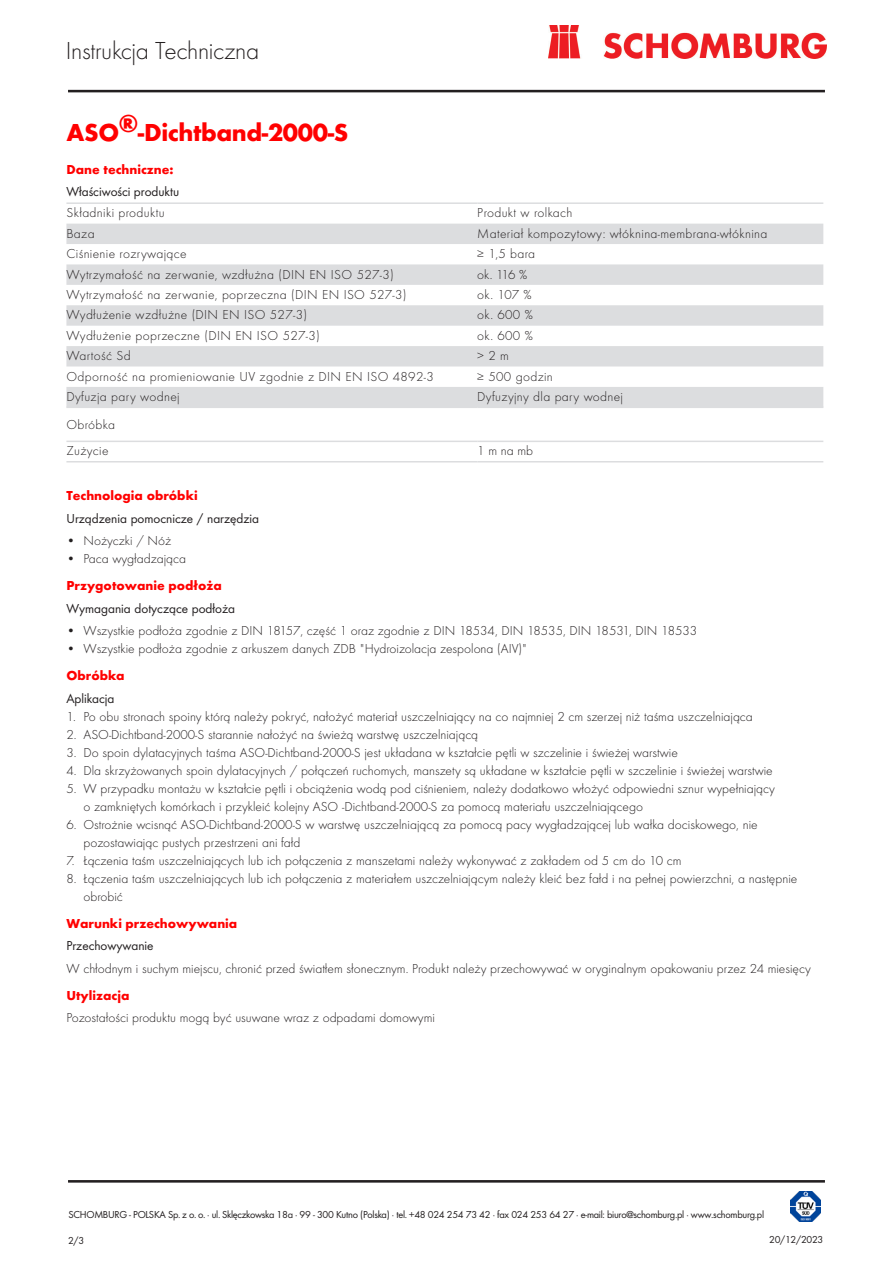
<style>
.page{position:relative;width:893px;height:1263px;background:#fff}
.page>*{position:absolute;margin:0;border:0;box-sizing:border-box;transform-origin:0 0}
.t1{font:700 25.5px "Futura TOT";letter-spacing:-.015em;color:#f00}
.t2{font:25.5px "Futura TOT Ligh";letter-spacing:-.015em;color:#231f20}
.t3{font:13.5px/18px "Futura TOT Ligh";color:#231f20}
.t4{font:13.5px "Futura TOT Ligh";letter-spacing:.025em;color:#231f20}
.t5{font:13.5px "Futura TOT Boo";color:#231f20}
.t6{font:700 13.5px "Futura TOT";color:#f00}
.t7{font:10.5px "Futura TOT Boo";letter-spacing:-.025em;color:#231f20}
</style>
<div class="page">
<hr style="left:68px;top:90px;width:757px;height:2px;background:#231f20">
<img style="left:549px;top:25px;width:277px;height:33px">
<img style="left:790px;top:1192px;width:30px;height:29px">
<hr style="left:68px;top:1180px;width:757px;height:2px;background:#231f20">
<svg style="left:66px;top:224px;width:757px;height:183px;fill:#dcdddf"></svg>
<hr style="left:66px;top:202px;width:411px;height:2px;background:#dcdddf">
<hr style="left:477px;top:202px;width:346px;height:2px;background:#dcdddf">
<hr style="left:66px;top:407px;width:411px;height:1px;background:#dcdddf">
<hr style="left:477px;top:407px;width:346px;height:1px;background:#dcdddf">
<hr style="left:66px;top:441px;width:411px;height:1px;background:#dcdddf">
<hr style="left:477px;top:441px;width:346px;height:1px;background:#dcdddf">
<hr style="left:66px;top:461px;width:411px;height:1px;background:#dcdddf">
<hr style="left:477px;top:461px;width:346px;height:1px;background:#dcdddf">
<h1 class="t2" style="left:66px;top:36px;width:195px">Instrukcja Techniczna</h1>
<p class="t1" style="left:67px;top:116px;width:283px">ASO®-Dichtband-2000-S</p>
<p class="t6" style="left:66px;top:161px;width:109px">Dane techniczne:</p>
<p class="t5" style="left:66px;top:184px;width:114px">Właściwości produktu</p>
<p class="t4" style="left:66px;top:205px;width:100px">Składniki produktu</p>
<p class="t4" style="left:477px;top:205px;width:97px">Produkt w rolkach</p>
<p class="t3" style="left:66px;top:224px;width:30px">Baza</p>
<p class="t4" style="left:477px;top:226px;width:292px">Materiał kompozytowy: włóknina-membrana-włóknina</p>
<p class="t4" style="left:66px;top:246px;width:122px">Ciśnienie rozrywające</p>
<p class="t3" style="left:477px;top:245px;width:59px">≥ 1,5 bara</p>
<p class="t4" style="left:66px;top:266px;width:329px">Wytrzymałość na zerwanie, wzdłużna (DIN EN ISO 527-3)</p>
<p class="t3" style="left:477px;top:265px;width:52px">ok. 116 %</p>
<p class="t4" style="left:66px;top:287px;width:342px">Wytrzymałość na zerwanie, poprzeczna (DIN EN ISO 527-3)</p>
<p class="t3" style="left:477px;top:286px;width:56px">ok. 107 %</p>
<p class="t4" style="left:66px;top:307px;width:242px">Wydłużenie wzdłużne (DIN EN ISO 527-3)</p>
<p class="t3" style="left:477px;top:306px;width:57px">ok. 600 %</p>
<p class="t4" style="left:66px;top:328px;width:255px">Wydłużenie poprzeczne (DIN EN ISO 527-3)</p>
<p class="t3" style="left:477px;top:326px;width:57px">ok. 600 %</p>
<p class="t4" style="left:66px;top:348px;width:66px">Wartość Sd</p>
<p class="t3" style="left:477px;top:347px;width:33px">&gt; 2 m</p>
<p class="t4" style="left:66px;top:368px;width:369px">Odporność na promieniowanie UV zgodnie z DIN EN ISO 4892-3</p>
<p class="t4" style="left:477px;top:368px;width:77px">≥ 500 godzin</p>
<p class="t4" style="left:66px;top:389px;width:115px">Dyfuzja pary wodnej</p>
<p class="t4" style="left:477px;top:389px;width:147px">Dyfuzyjny dla pary wodnej</p>
<p class="t4" style="left:66px;top:417px;width:50px">Obróbka</p>
<p class="t4" style="left:66px;top:443px;width:44px">Zużycie</p>
<p class="t3" style="left:477px;top:442px;width:57px">1 m na mb</p>
<p class="t6" style="left:66px;top:487px;width:133px">Technologia obróbki</p>
<p class="t5" style="left:66px;top:510px;width:194px">Urządzenia pomocnicze / narzędzia</p>
<p class="t3" style="left:66px;top:532px;width:106px">• Nożyczki / Nóż</p>
<p class="t3" style="left:66px;top:550px;width:121px">• Paca wygładzająca</p>
<p class="t6" style="left:66px;top:577px;width:157px">Przygotowanie podłoża</p>
<p class="t5" style="left:66px;top:600px;width:170px">Wymagania dotyczące podłoża</p>
<p class="t3" style="left:66px;top:622px;width:632px">• Wszystkie podłoża zgodnie z DIN 18157, część 1 oraz zgodnie z DIN 18534, DIN 18535, DIN 18531, DIN 18533</p>
<p class="t3" style="left:66px;top:640px;width:462px">• Wszystkie podłoża zgodnie z arkuszem danych ZDB "Hydroizolacja zespolona (AIV)"</p>
<p class="t6" style="left:66px;top:667px;width:60px">Obróbka</p>
<p class="t5" style="left:66px;top:690px;width:49px">Aplikacja</p>
<p class="t3" style="left:66px;top:707px;width:688px">1. Po obu stronach spoiny którą należy pokryć, nałożyć materiał uszczelniający na co najmniej 2 cm szerzej niż taśma uszczelniająca</p>
<p class="t3" style="left:66px;top:725px;width:413px">2. ASO-Dichtband-2000-S starannie nałożyć na świeżą warstwę uszczelniającą</p>
<p class="t3" style="left:66px;top:743px;width:613px">3. Do spoin dylatacyjnych taśma ASO-Dichtband-2000-S jest układana w kształcie pętli w szczelinie i świeżej warstwie</p>
<p class="t3" style="left:66px;top:761px;width:708px">4. Dla skrzyżowanych spoin dylatacyjnych / połączeń ruchomych, manszety są układane w kształcie pętli w szczelinie i świeżej warstwie</p>
<p class="t3" style="left:83px;top:779px;width:693px;text-indent:-17px">5. W przypadku montażu w kształcie pętli i obciążenia wodą pod ciśnieniem, należy dodatkowo włożyć odpowiedni sznur wypełniający o zamkniętych komórkach i przykleić kolejny ASO -Dichtband-2000-S za pomocą materiału uszczelniającego</p>
<p class="t3" style="left:83px;top:815px;width:676px;text-indent:-17px">6. Ostrożnie wcisnąć ASO-Dichtband-2000-S w warstwę uszczelniającą za pomocą pacy wygładzającej lub wałka dociskowego, nie pozostawiając pustych przestrzeni ani fałd</p>
<p class="t3" style="left:66px;top:851px;width:617px">7. Łączenia taśm uszczelniających lub ich połączenia z manszetami należy wykonywać z zakładem od 5 cm do 10 cm</p>
<p class="t3" style="left:83px;top:869px;width:715px;text-indent:-17px">8. Łączenia taśm uszczelniających lub ich połączenia z materiałem uszczelniającym należy kleić bez fałd i na pełnej powierzchni, a następnie obrobić</p>
<p class="t6" style="left:66px;top:915px;width:172px">Warunki przechowywania</p>
<p class="t5" style="left:66px;top:937px;width:89px">Przechowywanie</p>
<p class="t3" style="left:66px;top:959px;width:746px">W chłodnym i suchym miejscu, chronić przed światłem słonecznym. Produkt należy przechowywać w oryginalnym opakowaniu przez 24 miesięcy</p>
<p class="t6" style="left:66px;top:987px;width:64px">Utylizacja</p>
<p class="t3" style="left:66px;top:1009px;width:370px">Pozostałości produktu mogą być usuwane wraz z odpadami domowymi</p>
<p class="t7" style="left:68px;top:1208px;width:697px">SCHOMBURG - POLSKA Sp. z o. o. · ul. Sklęczkowska 18a · 99 - 300 Kutno (Polska) · tel. +48 024 254 73 42 · fax 024 253 64 27 · e-mail: biuro@schomburg.pl · www.schomburg.pl</p>
<p class="t7" style="left:68px;top:1235px;width:18px">2/3</p>
<p class="t7" style="left:769px;top:1233px;width:56px">20/12/2023</p>
</div>
